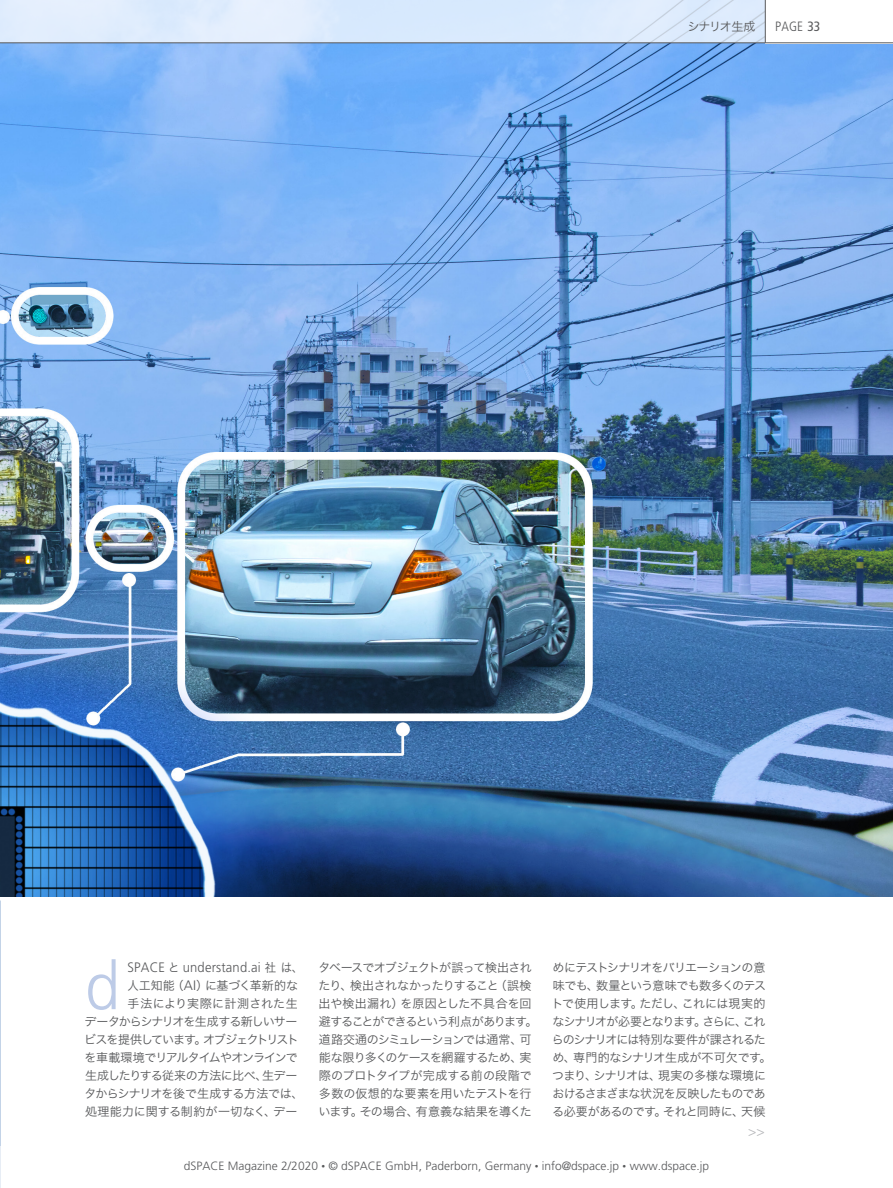
<style>
.page{position:relative;width:893px;height:1188px;background:#fff}
.page>*{position:absolute;margin:0;border:0;box-sizing:border-box;transform-origin:0 0}
.t1{font:300 66.6px "Frutiger LT Pro";color:#bdcbe7;scale:.95 1}
.t2{font:300 13.65px "Frutiger LT Pro";letter-spacing:.015em;color:#57585a;scale:.95 1}
.t3{font:300 13.65px "Frutiger LT Pro";color:#b8b9bc}
.t4{font:300 condensed 13.5px "Frutiger LT Pro";color:#57585a}
.t5{font:12px/18px "Hira Kaku Pro W3";letter-spacing:-.05em;color:#57585a}
.t6{font:300 12px "Frutiger LT Pro";color:#57585a}
.t7{font:12px/18px "Hira Kaku Pro W3";letter-spacing:.015em;color:#57585a;scale:.95 1}
.s1{font-weight:400}
.s2{font-family:"Hira Kaku Pro W3";font-weight:400;font-size:12px}
.s3{font-family:"Frutiger LT Pro";font-weight:300;font-size:13.65px}
.s4{font-family:"Arial";font-weight:400;font-size:10.5px}
</style>
<div class="page">
<img style="left:0;top:44px;width:893px;height:853px">
<div style="left:0;top:0;width:765px;height:43px;background:#ddebfd"></div>
<hr style="left:0;top:43px;width:893px;height:1px;background:#57585a">
<hr style="left:765px;top:0;width:1px;height:43px;background:#57585a">
<p class="t5" style="left:687px;top:17px;width:70px">シナリオ生成</p>
<p class="t4" style="left:775px;top:18px;width:47px">PAGE <span class="s1">33</span></p>
<h1 class="t1" style="left:85px;top:947px;width:39px">d</h1>
<p class="t2" style="left:128px;top:960px;width:187px">SPACE <span class="s2">と</span> understand.ai <span class="s2">社は、</span></p>
<p class="t7" style="left:128px;top:976px;width:181px">人工知能（<span class="s3">AI</span>）に基づく革新的な手法により実際に計測された生</p>
<p class="t5" style="left:84px;top:1012px;width:221px">データからシナリオを生成する新しいサービスを提供しています。オブジェクトリストを車載環境でリアルタイムやオンラインで生成したりする従来の方法に比べ、生データからシナリオを後で生成する方法では、処理能力に関する制約が一切なく、デー</p>
<p class="t5" style="left:318px;top:958px;width:221px">タベースでオブジェクトが誤って検出されたり、検出されなかったりすること（誤検出や検出漏れ）を原因とした不具合を回避することができるという利点があります。道路交通のシミュレーションでは通常、可能な限り多くのケースを網羅するため、実際のプロトタイプが完成する前の段階で多数の仮想的な要素を用いたテストを行います。その場合、有意義な結果を導くた</p>
<p class="t5" style="left:551px;top:958px;width:221px">めにテストシナリオをバリエーションの意味でも、数量という意味でも数多くのテストで使用します。ただし、これには現実的なシナリオが必要となります。さらに、これらのシナリオには特別な要件が課されるため、専門的なシナリオ生成が不可欠です。つまり、シナリオは、現実の多様な環境におけるさまざまな状況を反映したものである必要があるのです。それと同時に、天候</p>
<p class="t3" style="left:748px;top:1123px;width:18px">&gt;&gt;</p>
<p class="t6" style="left:184px;top:1159px;width:527px">dSPACE Magazine 2/2020 <span class="s4">•</span> © dSPACE GmbH, Paderborn, Germany <span class="s4">•</span> info@dspace.jp <span class="s4">•</span> www.dspace.jp</p>
</div>
